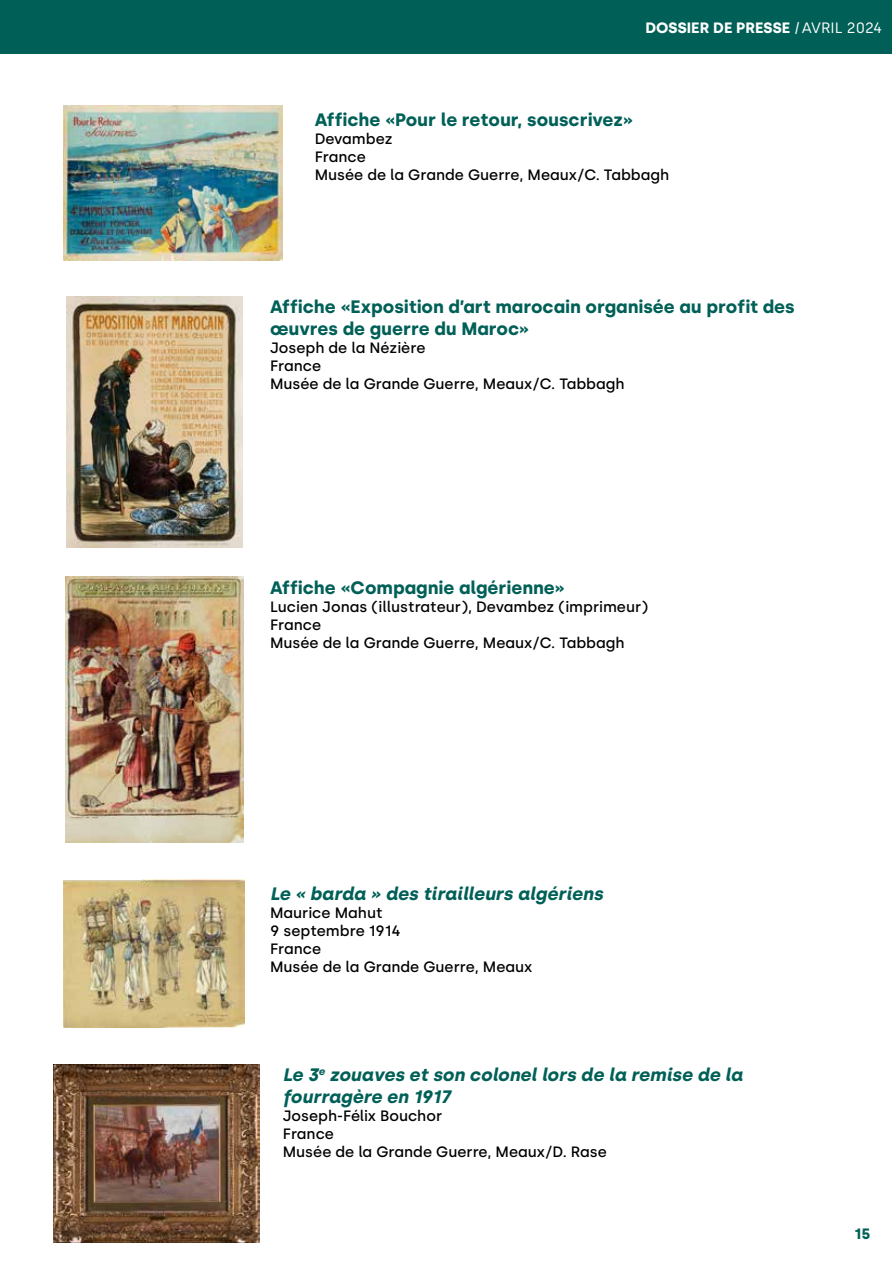
<style>
.page{position:relative;width:893px;height:1263px;background:#fff}
.page>*{position:absolute;margin:0;border:0;box-sizing:border-box;transform-origin:0 0}
.t1{font:700 18px/21.6px "Silka";color:#006057}
.t2{font:italic 700 18px/21.6px "Silka";color:#006057}
.t3{font:500 15px/18px "Silka";color:#000}
.t4{font:700 15px "Silka";color:#fff}
.t5{font:700 15px "Silka";color:#006057}
.s1{font-family:"Knockout 70 Full Welterwt";font-weight:400}
.s2{font-weight:400}
</style>
<div class="page">
<div style="left:1px;top:0;width:891px;height:53px;background:#006057"></div>
<img style="left:64px;top:106px;width:219px;height:154px">
<img style="left:66px;top:296px;width:176px;height:251px">
<img style="left:65px;top:577px;width:178px;height:266px">
<img style="left:64px;top:879px;width:180px;height:148px">
<img style="left:53px;top:1064px;width:206px;height:179px">
<p class="t4" style="left:645px;top:18px;width:238px">DOSSIER DE PRESSE <span class="s1">/</span> <span class="s2">AVRIL 2024</span></p>
<p class="t1" style="left:315px;top:108px;width:320px">Affiche «Pour le retour, souscrivez»</p>
<p class="t3" style="left:315px;top:129px;width:356px">Devambez<br>France<br>Musée de la Grande Guerre, Meaux/C. Tabbagh</p>
<p class="t1" style="left:270px;top:296px;width:526px">Affiche «Exposition d’art marocain organisée au profit des œuvres de guerre du Maroc»</p>
<p class="t3" style="left:270px;top:339px;width:356px">Joseph de la Nézière<br>France<br>Musée de la Grande Guerre, Meaux/C. Tabbagh</p>
<p class="t1" style="left:270px;top:577px;width:297px">Affiche «Compagnie algérienne»</p>
<p class="t3" style="left:270px;top:598px;width:380px">Lucien Jonas (illustrateur), Devambez (imprimeur)<br>France<br>Musée de la Grande Guerre, Meaux/C. Tabbagh</p>
<p class="t2" style="left:270px;top:882px;width:334px">Le « barda » des tirailleurs algériens</p>
<p class="t3" style="left:270px;top:903px;width:264px">Maurice Mahut<br>9 septembre 1914<br>France<br>Musée de la Grande Guerre, Meaux</p>
<p class="t2" style="left:283px;top:1064px;width:461px">Le 3<sup>e</sup> zouaves et son colonel lors de la remise de la fourragère en 1917</p>
<p class="t3" style="left:283px;top:1106px;width:326px">Joseph-Félix Bouchor<br>France<br>Musée de la Grande Guerre, Meaux/D. Rase</p>
<p class="t5" style="left:855px;top:1225px;width:17px">15</p>
</div>
